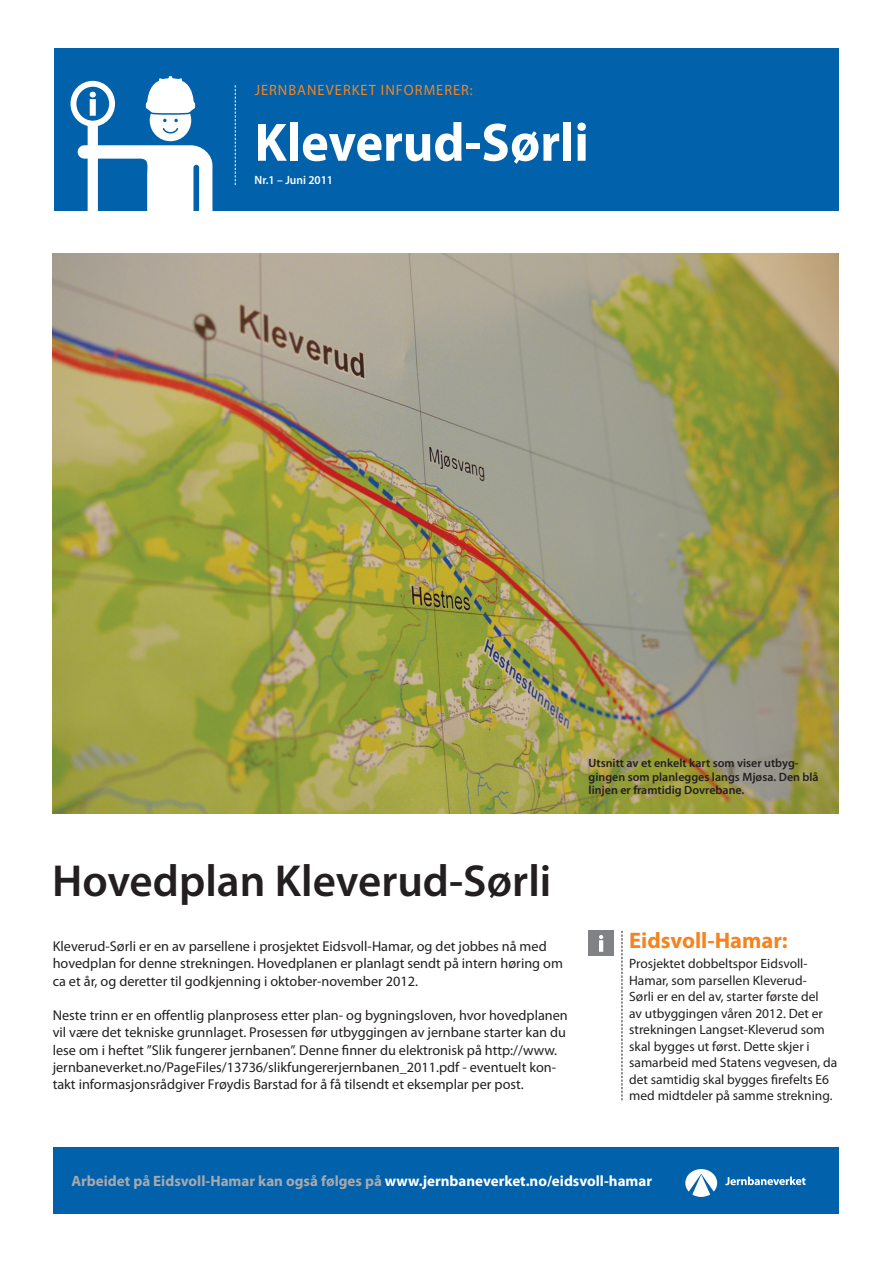
<style>
.page{position:relative;width:893px;height:1263px;background:#fff}
.page>*{position:absolute;margin:0;border:0;box-sizing:border-box;transform-origin:0 0}
.t1{font:700 54.45px "Myriad Pro";color:#fff;scale:.96 1}
.t2{font:600 45px "Myriad Pro";color:#231f20}
.t3{font:700 22.5px "Myriad Pro";color:#f58420}
.t4{font:700 15px "Myriad Pro";color:#a8a9ad}
.t5{font:15px "Myriad Pro";letter-spacing:.07em;color:#f58420;scale:.96 1}
.t6{font:14.25px/17.2px "Myriad Pro";color:#231f20}
.t7{font:13.5px/16.5px "Myriad Pro";color:#231f20}
.t8{font:600 12px/13.5px "Myriad Pro";color:#231f20}
.t9{font:600 12px "Myriad Pro";color:#fff;scale:.96 1}
.s1{color:#fff}
</style>
<div class="page">
<div style="left:53px;top:1148px;width:786px;height:66px;background:#0161aa"></div>
<svg style="left:725px;top:1176px;width:81px;height:9px"></svg>
<svg style="left:685px;top:1169px;width:32px;height:28px"></svg>
<div style="left:54px;top:48px;width:784px;height:163px;background:#0161aa"></div>
<svg style="left:235px;top:85px;width:1px;height:100px"></svg>
<img style="left:53px;top:254px;width:786px;height:559px">
<svg style="left:622px;top:931px;width:1px;height:169px"></svg>
<div style="left:589px;top:931px;width:25px;height:25px;background:#808285"></div>
<svg style="left:599px;top:940px;width:4px;height:12px"></svg>
<svg style="left:599px;top:935px;width:4px;height:4px"></svg>
<div style="left:150px;top:100px;width:41px;height:41px;background:#fff;border-radius:50%"></div>
<svg style="left:145px;top:76px;width:51px;height:58px"></svg>
<svg style="left:78px;top:145px;width:134px;height:66px"></svg>
<svg style="left:73px;top:84px;width:39px;height:40px"></svg>
<div style="left:71px;top:81px;width:44px;height:46px;border:6px solid #fff;border-radius:50%"></div>
<div style="left:88px;top:126px;width:10px;height:86px;background:#fff"></div>
<svg style="left:90px;top:92px;width:6px;height:24px"></svg>
<p class="t5" style="left:255px;top:81px;width:229px">jernbaneverket informerer:</p>
<h1 class="t1" style="left:255px;top:107px;width:350px">Kleverud-Sørli</h1>
<p class="t9" style="left:255px;top:172px;width:83px">Nr.1 – Juni 2011</p>
<p class="t8" style="left:589px;top:756px;width:232px">Utsnitt av et enkelt kart som viser utbyg&shy;gingen som planlegges langs Mjøsa. Den blå linjen er framtidig Dovrebane.</p>
<h2 class="t2" style="left:52px;top:852px;width:501px">Hovedplan Kleverud-Sørli</h2>
<p class="t6" style="left:53px;top:937px;width:512px">Kleverud-Sørli er en av parsellene i prosjektet Eidsvoll-Hamar, og det jobbes nå med hovedplan for denne strekningen. Hovedplanen er planlagt sendt på intern høring om ca et år, og deretter til godkjenning i oktober-november 2012.</p>
<p class="t6" style="left:53px;top:1006px;width:517px">Neste trinn er en offentlig planprosess etter plan- og bygningsloven, hvor hovedplanen vil være det tekniske grunnlaget. Prosessen før utbyggingen av jernbane starter kan du lese om i heftet ”Slik fungerer jernbanen”. Denne finner du elektronisk på http://www. jernbaneverket.no/PageFiles/13736/slikfungererjernbanen_2011.pdf - eventuelt kon&shy;takt informasjonsrådgiver Frøydis Barstad for å få tilsendt et eksemplar per post.</p>
<h3 class="t3" style="left:629px;top:925px;width:160px">Eidsvoll-Hamar:</h3>
<p class="t7" style="left:629px;top:955px;width:210px">Prosjektet dobbeltspor Eidsvoll-Hamar, som parsellen Kleverud-<br>Sørli er en del av, starter første del<br>av utbyggingen våren 2012. Det er strekningen Langset-Kleverud som skal bygges ut først. Dette skjer i samarbeid med Statens vegvesen, da det samtidig skal bygges firefelts E6 med midtdeler på samme strekning.</p>
<p class="t4" style="left:72px;top:1172px;width:582px">Arbeidet på Eidsvoll-Hamar kan også følges på <span class="s1">www.jernbaneverket.no/eidsvoll-hamar</span></p>
</div>
